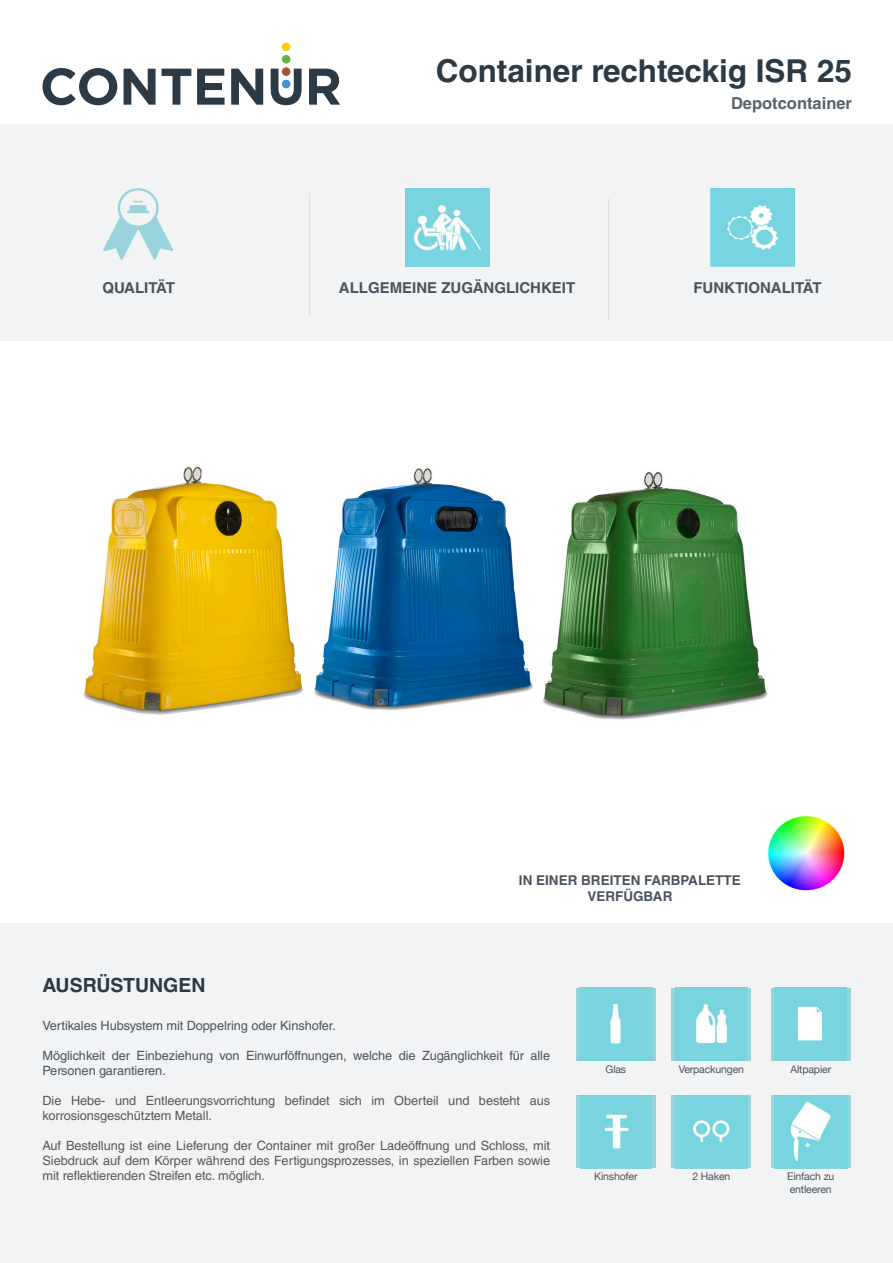
<style>
.page{position:relative;width:893px;height:1263px;background:#fff}
.page>*{position:absolute;margin:0;border:0;box-sizing:border-box;transform-origin:0 0}
.t1{font:700 31.5px "Helvetica LT Std";color:#2b3a45}
.t2{font:700 19.5px "Helvetica LT Std";color:#2b3a45}
.t3{font:700 16.5px "Helvetica LT Std";color:#5c626b}
.t4{font:700 15px "Helvetica LT Std";color:#4b535d}
.t5{font:700 13.5px "Helvetica LT Std";color:#4b535d}
.t6{font:12.75px/15px "Helvetica LT Std";letter-spacing:-.005em;color:#57585a}
.t7{font:12.75px/15px "Helvetica LT Std";letter-spacing:-.005em;color:#4b535d}
.t8{font:10.5px/12.6px "Helvetica Neue";letter-spacing:-.015em;color:#4b535d}
</style>
<div class="page">
<svg style="left:43px;top:68px;width:74px;height:37px"></svg>
<svg style="left:124px;top:69px;width:32px;height:36px"></svg>
<svg style="left:162px;top:69px;width:29px;height:36px"></svg>
<svg style="left:197px;top:69px;width:28px;height:36px"></svg>
<svg style="left:231px;top:69px;width:32px;height:36px"></svg>
<svg style="left:309px;top:69px;width:31px;height:36px"></svg>
<svg style="left:271px;top:69px;width:31px;height:36px"></svg>
<div style="left:282px;top:55px;width:8px;height:9px;background:#63b445;border-radius:50%"></div>
<div style="left:282px;top:43px;width:8px;height:8px;background:#fed105;border-radius:50%"></div>
<div style="left:282px;top:80px;width:8px;height:8px;background:#4194d0;border-radius:50%"></div>
<div style="left:0;top:124px;width:893px;height:216px;background:#f2f3f4"></div>
<div style="left:0;top:924px;width:893px;height:339px;background:#f2f3f4"></div>
<img style="left:405px;top:188px;width:84px;height:79px">
<hr style="left:608px;top:199px;width:1px;height:122px;background:#dcdddf">
<img style="left:83px;top:466px;width:685px;height:254px">
<div style="left:672px;top:988px;width:79px;height:72px;background:#99d4dd"></div>
<img style="left:675px;top:988px;width:73px;height:72px">
<svg style="left:576px;top:988px;width:79px;height:72px"></svg>
<img style="left:579px;top:988px;width:73px;height:72px">
<div style="left:771px;top:988px;width:79px;height:72px;background:linear-gradient(to bottom,#99d4dd,#99d4dd)"></div>
<img style="left:775px;top:988px;width:71px;height:72px">
<hr style="left:309px;top:193px;width:1px;height:123px;background:#dcdddf">
<div style="left:672px;top:1095px;width:79px;height:73px;background:linear-gradient(to bottom,#99d4dd,#99d4dd)"></div>
<img style="left:676px;top:1095px;width:71px;height:73px">
<div style="left:576px;top:1095px;width:79px;height:73px;background:#99d4dd"></div>
<img style="left:580px;top:1095px;width:72px;height:73px">
<div style="left:771px;top:1095px;width:79px;height:73px;background:linear-gradient(to bottom,#90d3da,#91d3db)"></div>
<img style="left:774px;top:1095px;width:73px;height:73px">
<svg style="left:103px;top:188px;width:70px;height:72px"></svg>
<hr style="left:127px;top:211px;width:22px;height:2px;background:#99d4dd">
<img style="left:710px;top:188px;width:84px;height:79px">
<img style="left:768px;top:816px;width:77px;height:75px">
<p class="t4" style="left:103px;top:278px;width:74px">QUALITÄT</p>
<p class="t1" style="left:436px;top:52px;width:418px">Container rechteckig ISR 25</p>
<p class="t3" style="left:731px;top:93px;width:123px">Depotcontainer</p>
<p class="t4" style="left:339px;top:278px;width:238px">ALLGEMEINE ZUGÄNGLICHKEIT</p>
<p class="t4" style="left:693px;top:278px;width:130px">FUNKTIONALITÄT</p>
<p class="t5" style="left:519px;top:872px;width:223px">IN EINER BREITEN FARBPALETTE</p>
<p class="t5" style="left:587px;top:888px;width:87px">VERFÜGBAR</p>
<p class="t2" style="left:43px;top:973px;width:164px">AUSRÜSTUNGEN</p>
<p class="t7" style="left:43px;top:1018px;width:295px">Vertikales Hubsystem mit Doppelring oder Kinshofer.</p>
<p class="t7" style="left:43px;top:1048px;width:509px">Möglichkeit der Einbeziehung von Einwurföffnungen, welche die Zugänglichkeit für alle<br>Personen garantieren.</p>
<p class="t6" style="left:43px;top:1093px;width:509px">Die Hebe- und Entleerungsvorrichtung befindet sich im Oberteil und besteht aus korrosionsgeschütztem Metall.</p>
<p class="t6" style="left:43px;top:1138px;width:509px;text-align:justify">Auf Bestellung ist eine Lieferung der Container mit großer Ladeöffnung und Schloss, mit Siebdruck auf dem Körper während des Fertigungsprozesses, in speziellen Farben sowie mit reflektierenden Streifen etc. möglich.</p>
<p class="t8" style="left:605px;top:1062px;width:22px">Glas</p>
<p class="t8" style="left:679px;top:1062px;width:67px">Verpackungen</p>
<p class="t8" style="left:790px;top:1062px;width:42px">Altpapier</p>
<p class="t8" style="left:594px;top:1170px;width:45px">Kinshofer</p>
<p class="t8" style="left:692px;top:1170px;width:39px">2 Haken</p>
<p class="t8" style="left:787px;top:1170px;width:49px">Einfach zu entleeren</p>
</div>
